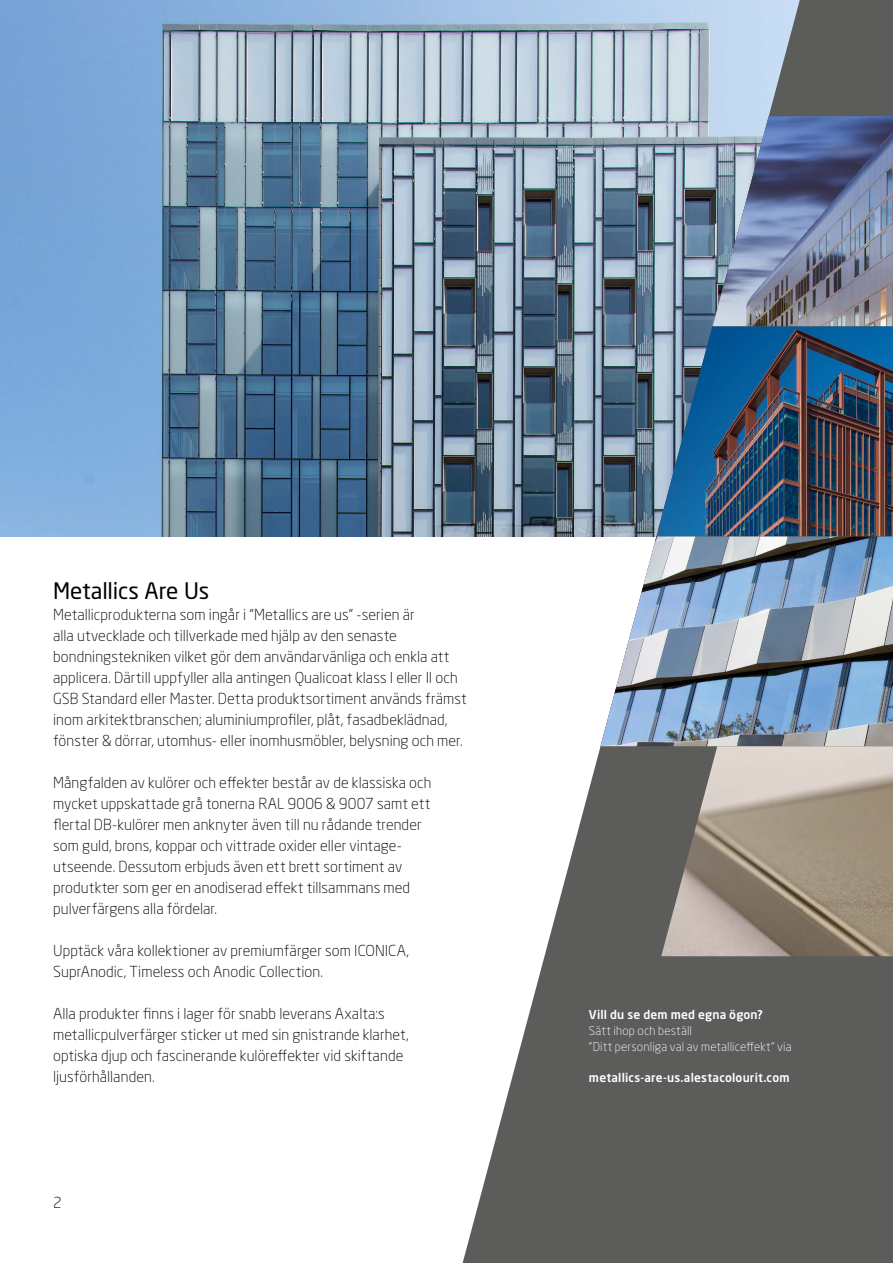
<style>
.page{position:relative;width:893px;height:1263px;background:#fff}
.page>*{position:absolute;margin:0;border:0;box-sizing:border-box;transform-origin:0 0}
.t1{font:22.5px "Neo Sans Pro";letter-spacing:-.01em;color:#000}
.t2{font:300 15px/21px "Neo Sans Pro";letter-spacing:.005em;color:#000}
.t3{font:500 12px "Neo Sans Pro";letter-spacing:.015em;color:#fff}
.t4{font:300 12px/15.8px "Neo Sans Pro";letter-spacing:.015em;color:#fff}
</style>
<div class="page">
<img style="left:0;top:0;width:463px;height:536px">
<svg style="left:463px;top:0;width:430px;height:1263px;fill:#5c5c5d"></svg>
<img style="left:600px;top:536px;width:293px;height:210px">
<img style="left:659px;top:326px;width:234px;height:210px">
<img style="left:713px;top:116px;width:180px;height:210px">
<img style="left:661px;top:746px;width:232px;height:210px">
<h1 class="t1" style="left:53px;top:577px;width:158px">Metallics Are Us</h1>
<p class="t2" style="left:53px;top:604px;width:415px">Metallicprodukterna som ingår i “Metallics are us” -serien är<br>alla utvecklade och tillverkade med hjälp av den senaste bondningstekniken vilket gör dem användarvänliga och enkla att applicera. Därtill uppfyller alla antingen Qualicoat klass I eller II och GSB Standard eller Master. Detta produktsortiment används främst inom arkitektbranschen; aluminiumprofiler, plåt, fasadbeklädnad, fönster &amp; dörrar, utomhus- eller inomhusmöbler, belysning och mer.</p>
<p class="t2" style="left:53px;top:772px;width:380px">Mångfalden av kulörer och effekter består av de klassiska och mycket uppskattade grå tonerna RAL 9006 &amp; 9007 samt ett flertal DB-kulörer men anknyter även till nu rådande trender som guld, brons, koppar och vittrade oxider eller vintage&shy;utseende. Dessutom erbjuds även ett brett sortiment av produtkter som ger en anodiserad effekt tillsammans med pulverfärgens alla fördelar.</p>
<p class="t2" style="left:53px;top:940px;width:357px">Upptäck våra kollektioner av premiumfärger som ICONICA,<br>SuprAnodic, Timeless och Anodic Collection.</p>
<p class="t2" style="left:53px;top:1003px;width:357px">Alla produkter finns i lager för snabb leverans Axalta:s metallicpulverfärger sticker ut med sin gnistrande klarhet, optiska djup och fascinerande kulöreffekter vid skiftande ljusförhållanden.</p>
<p class="t3" style="left:589px;top:1007px;width:175px">Vill du se dem med egna ögon?</p>
<p class="t4" style="left:589px;top:1023px;width:204px">Sätt ihop och beställ<br>”Ditt personliga val av metalliceffekt” via</p>
<p class="t3" style="left:589px;top:1070px;width:202px">metallics-are-us.alestacolourit.com</p>
<p class="t2" style="left:53px;top:1192px;width:10px">2</p>
</div>
